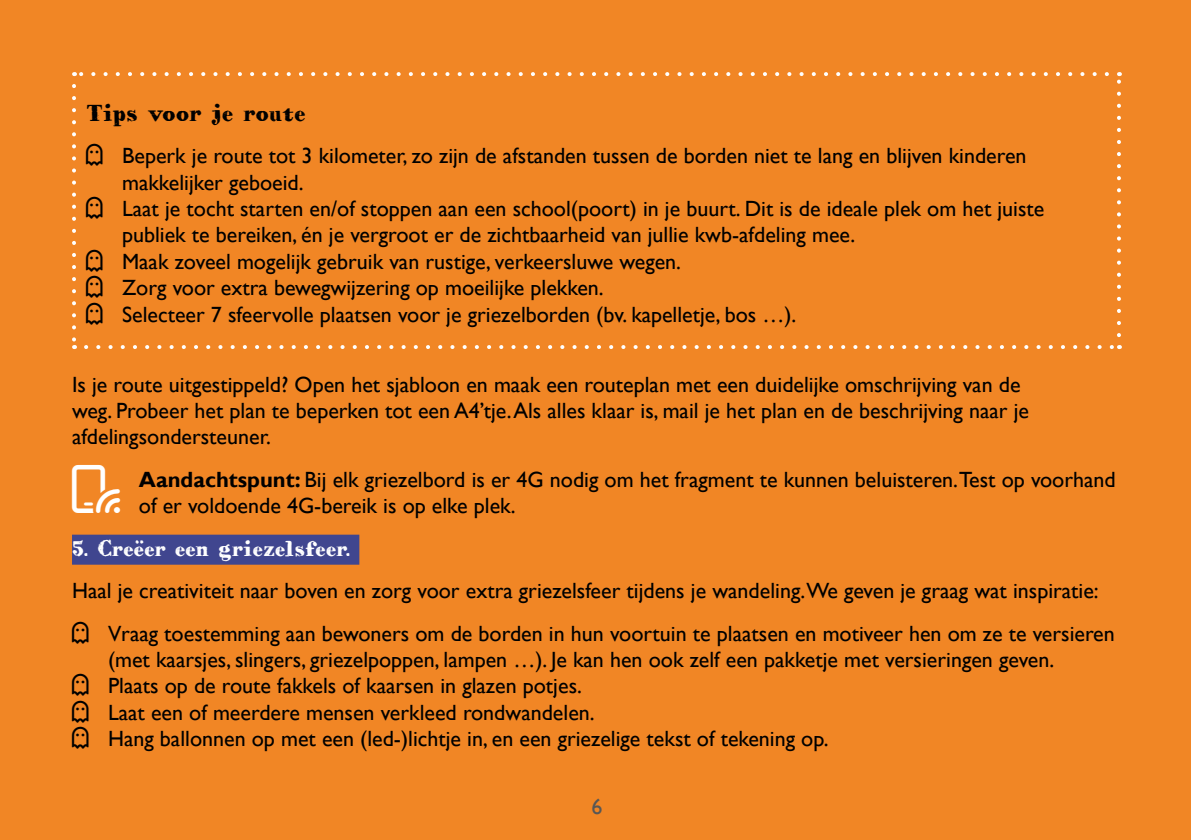
<style>
.page{position:relative;width:1191px;height:840px;background:#fff}
.page>*{position:absolute;margin:0;border:0;box-sizing:border-box;transform-origin:0 0}
.t1{font:24px "HVD Bodedo";color:#000}
.t2{font:22px/26.4px "Gill Sans";color:#000}
.t3{font:22px "HVD Bodedo";color:#fff}
.t4{font:22px "Gill Sans";color:#575756}
.s1{font-weight:700}
</style>
<div class="page">
<div style="left:0;top:0;width:1191px;height:839px;background:#f18625"></div>
<div style="left:72px;top:534px;width:287px;height:30px;background:#40468f"></div>
<svg style="left:86px;top:345px;width:1027px;height:4px"></svg>
<svg style="left:72px;top:86px;width:4px;height:263px"></svg>
<svg style="left:1117px;top:72px;width:4px;height:263px"></svg>
<svg style="left:74px;top:72px;width:1033px;height:4px"></svg>
<p class="t1" style="left:86px;top:97px;width:221px">Tips voor je route</p>
<p class="t2" style="left:122px;top:143px;width:924px">Beperk je route tot 3 kilometer, zo zijn de afstanden tussen de borden niet te lang en blijven kinderen makkelijker geboeid.<br>Laat je tocht starten en/of stoppen aan een school(poort) in je buurt. Dit is de ideale plek om het juiste publiek te bereiken, én je vergroot er de zichtbaarheid van jullie kwb-afdeling mee.<br>Maak zoveel mogelijk gebruik van rustige, verkeersluwe wegen.<br>Zorg voor extra bewegwijzering op moeilijke plekken.<br>Selecteer 7 sfeervolle plaatsen voor je griezelborden (bv. kapelletje, bos …).</p>
<p class="t2" style="left:72px;top:371px;width:958px">Is je route uitgestippeld? Open het sjabloon en maak een routeplan met een duidelijke omschrijving van de weg. Probeer het plan te beperken tot een A4’tje. Als alles klaar is, mail je het plan en de beschrijving naar je afdelingsondersteuner.</p>
<p class="t2" style="left:139px;top:466px;width:978px"><span class="s1">Aandachtspunt:</span> Bij elk griezelbord is er 4G nodig om het fragment te kunnen beluisteren.Test op voorhand of er voldoende 4G-bereik is op elke plek.</p>
<p class="t3" style="left:72px;top:533px;width:280px">5. Creëer een griezelsfeer.</p>
<p class="t2" style="left:108px;top:569px;width:1008px;line-height:42.4px;text-indent:-36px">Haal je creativiteit naar boven en zorg voor extra griezelsfeer tijdens je wandeling.We geven je graag wat inspiratie:<br>Vraag toestemming aan bewoners om de borden in hun voortuin te plaatsen en motiveer hen om ze te versieren</p>
<p class="t2" style="left:108px;top:646px;width:947px">(met kaarsjes, slingers, griezelpoppen, lampen …). Je kan hen ook zelf een pakketje met versieringen geven.<br>Plaats op de route fakkels of kaarsen in glazen potjes.<br>Laat een of meerdere mensen verkleed rondwandelen.<br>Hang ballonnen op met een (led-)lichtje in, en een griezelige tekst of tekening op.</p>
<p class="t4" style="left:591px;top:793px;width:12px">6</p>
</div>
